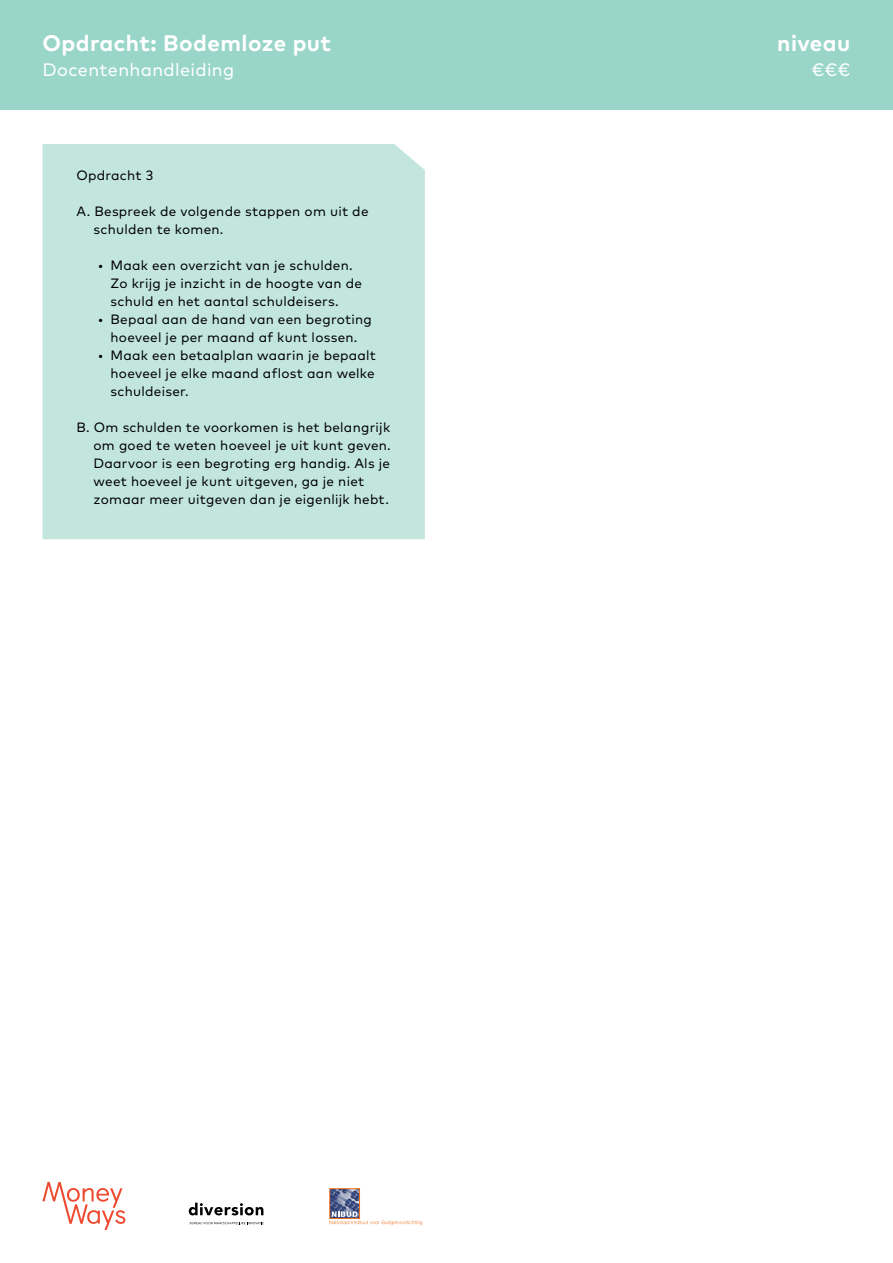
<style>
.page{position:relative;width:893px;height:1263px;background:#fff}
.page>*{position:absolute;margin:0;border:0;box-sizing:border-box;transform-origin:0 0}
.t1{font:700 22.5px "Mark Pro";letter-spacing:.02em;color:#fff}
.t2{font:18px "Mark Pro";letter-spacing:.02em;color:#fff}
.t3{font:13.5px/18px "Mark Pro";letter-spacing:.02em;color:#000}
</style>
<div class="page">
<div style="left:43px;top:144px;width:382px;height:395px;background:#c2e6de"></div>
<div style="left:0;top:0;width:893px;height:109px;background:#99d6c9"></div>
<svg style="left:43px;top:1182px;width:82px;height:48px"></svg>
<svg style="left:190px;top:1222px;width:74px;height:2px"></svg>
<svg style="left:189px;top:1203px;width:74px;height:12px"></svg>
<img style="left:331px;top:1190px;width:27px;height:21px">
<div style="left:329px;top:1188px;width:31px;height:31px;border:1px solid #ee721e"></div>
<svg style="left:329px;top:1211px;width:93px;height:14px"></svg>
<h1 class="t1" style="left:43px;top:26px;width:290px">Opdracht: Bodemloze put</h1>
<h1 class="t1" style="left:777px;top:26px;width:75px">niveau</h1>
<h2 class="t2" style="left:43px;top:56px;width:193px">Docentenhandleiding</h2>
<h2 class="t2" style="left:812px;top:56px;width:40px">€€€</h2>
<p class="t3" style="left:77px;top:165px;width:78px">Opdracht 3</p>
<p class="t3" style="left:94px;top:201px;width:277px;text-indent:-17px">A. Bespreek de volgende stappen om uit de schulden te komen.</p>
<p class="t3" style="left:111px;top:255px;width:253px;text-indent:-13px">• Maak een overzicht van je schulden.<br>Zo krijg je inzicht in de hoogte van de schuld en het aantal schuldeisers.</p>
<p class="t3" style="left:98px;top:309px;width:276px;text-align:center">• Bepaal aan de hand van een begroting hoeveel je per maand af kunt lossen.</p>
<p class="t3" style="left:111px;top:345px;width:267px;text-align:justify;text-indent:-13px">• Maak een betaalplan waarin je bepaalt hoeveel je elke maand aflost aan welke schuldeiser.</p>
<p class="t3" style="left:94px;top:417px;width:299px;text-indent:-17px">B. Om schulden te voorkomen is het belangrijk om goed te weten hoeveel je uit kunt geven.<br>Daarvoor is een begroting erg handig. Als je weet hoeveel je kunt uitgeven, ga je niet zomaar meer uitgeven dan je eigenlijk hebt.</p>
</div>
